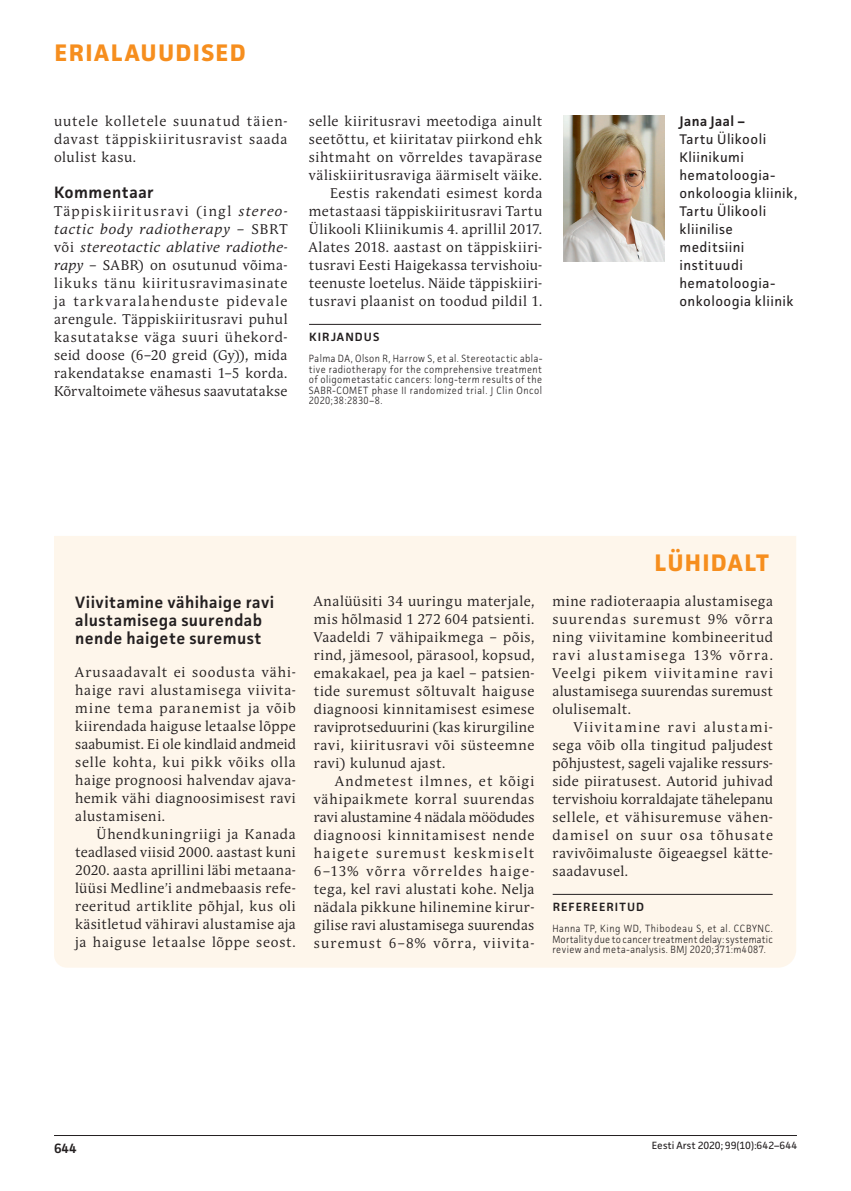
<style>
.page{position:relative;width:851px;height:1191px;background:#fff}
.page>*{position:absolute;margin:0;border:0;box-sizing:border-box;transform-origin:0 0}
.t1{font:700 24px "Facit";letter-spacing:.055em;color:#f68e1e}
.t2{font:600 16.5px/18px "Facit";letter-spacing:.025em;color:#231f20}
.t3{font:13.95px/18px "Andulka Book Pro";letter-spacing:.045em;color:#231f20;text-align:justify}
.t4{font:13.95px/18px "Facit";letter-spacing:.03em;color:#231f20}
.t5{font:600 13.95px "Facit";letter-spacing:.035em;color:#231f20}
.t6{font:600 13.5px "Facit";color:#231f20}
.t7{font:600 12px "Facit";letter-spacing:.09em;color:#231f20}
.t8{font:300 10.5px/10.5px "Facit";letter-spacing:.045em;color:#231f20;text-align:justify;scale:.9 1}
.t9{font:10.5px "Facit";letter-spacing:.005em;color:#231f20}
.s1{font-style:italic}
</style>
<div class="page">
<hr style="left:54px;top:1135px;width:742px;height:1px;background:#231f20">
<img style="left:563px;top:116px;width:101px;height:145px">
<div style="left:54px;top:536px;width:742px;height:431px;background:#fef6eb"></div>
<hr style="left:552px;top:894px;width:220px;height:1px;background:#231f20">
<hr style="left:309px;top:324px;width:232px;height:1px;background:#231f20">
<h1 class="t1" style="left:55px;top:38px;width:192px">ERIALAUUDISED</h1>
<p class="t3" style="left:54px;top:112px;width:235px">uutele kolletele suunatud täien&shy;davast täppiskiiritusravist saada olulist kasu.</p>
<p class="t2" style="left:54px;top:183px;width:101px">Kommentaar</p>
<p class="t3" style="left:54px;top:202px;width:235px">Täppiskiiritusravi (ingl <span class="s1">stereo&shy;tactic body radiotherapy</span> – SBRT või <span class="s1">stereotactic ablative radiothe&shy;rapy</span> – SABR) on osutunud võima&shy;likuks tänu kiiritusravimasinate ja tarkvaralahenduste pidevale arengule. Täppiskiiritusravi puhul kasutatakse väga suuri ühekord&shy;seid doose (6–20 greid (Gy)), mida rakendatakse enamasti 1–5 korda.<br>Kõrvaltoimete vähesus saavutatakse</p>
<p class="t3" style="left:309px;top:112px;width:235px;text-align:right">selle kiiritusravi meetodiga ainult seetõttu, et kiiritatav piirkond ehk sihtmaht on võrreldes tavapärase väliskiiritusraviga äärmiselt väike.<br>Eestis rakendati esimest korda metastaasi täppiskiiritusravi Tartu Ülikooli Kliinikumis 4. aprillil 2017.<br>Alates 2018. aastast on täppiskiiri&shy;tusravi Eesti Haigekassa tervishoiu&shy;teenuste loetelus. Näide täppiskiiri&shy;tusravi plaanist on toodud pildil 1.</p>
<p class="t7" style="left:309px;top:329px;width:72px">KIRJANDUS</p>
<p class="t8" style="left:309px;top:353px;width:261px">Palma DA, Olson R, Harrow S, et al. Stereotactic abla&shy;tive radiotherapy for the comprehensive treatment of oligometastatic cancers: long-term results of the SABR-COMET phase II randomized trial. J Clin Oncol 2020;38:2830–8.</p>
<p class="t5" style="left:679px;top:113px;width:67px">Jana Jaal –</p>
<p class="t4" style="left:679px;top:130px;width:119px">Tartu Ülikooli<br>Kliinikumi hematoloogia&shy;onkoloogia kliinik,<br>Tartu Ülikooli kliinilise meditsiini instituudi hematoloogia&shy;onkoloogia kliinik</p>
<p class="t2" style="left:75px;top:593px;width:200px">Viivitamine vähihaige ravi alustamisega suurendab nende haigete suremust</p>
<p class="t3" style="left:75px;top:663px;width:222px">Arusaadavalt ei soodusta vähi&shy;haige ravi alustamisega viivita&shy;mine tema paranemist ja võib kiirendada haiguse letaalse lõppe saabumist. Ei ole kindlaid andmeid selle kohta, kui pikk võiks olla haige prognoosi halvendav ajava&shy;hemik vähi diagnoosimisest ravi alustamiseni.</p>
<p class="t3" style="left:75px;top:825px;width:222px;text-indent:21px">Ühendkuningriigi ja Kanada teadlased viisid 2000. aastast kuni 2020. aasta aprillini läbi metaana&shy;lüüsi Medline’i andmebaasis refe&shy;reeritud artiklite põhjal, kus oli käsitletud vähiravi alustamise aja ja haiguse letaalse lõppe seost.</p>
<p class="t3" style="left:314px;top:592px;width:222px">Analüüsiti 34 uuringu materjale, mis hõlmasid 1 272 604 patsienti.<br>Vaadeldi 7 vähipaikmega – põis, rind, jämesool, pärasool, kopsud, emakakael, pea ja kael – patsien&shy;tide suremust sõltuvalt haiguse diagnoosi kinnitamisest esimese raviprotseduurini (kas kirurgiline ravi, kiiritusravi või süsteemne ravi) kulunud ajast.</p>
<p class="t3" style="left:314px;top:772px;width:222px;text-indent:21px">Andmetest ilmnes, et kõigi vähipaikmete korral suurendas ravi alustamine 4 nädala möödudes diagnoosi kinnitamisest nende haigete suremust keskmiselt 6–13% võrra võrreldes haige&shy;tega, kel ravi alustati kohe. Nelja nädala pikkune hilinemine kirur&shy;gilise ravi alustamisega suurendas suremust 6–8% võrra, viivita-</p>
<h1 class="t1" style="left:654px;top:548px;width:46px">LÜHIDALT</h1>
<p class="t3" style="left:552px;top:592px;width:222px">mine radioteraapia alustamisega suurendas suremust 9% võrra ning viivitamine kombineeritud ravi alustamisega 13% võrra.<br>Veelgi pikem viivitamine ravi alustamisega suurendas suremust olulisemalt.</p>
<p class="t3" style="left:552px;top:718px;width:222px;text-indent:21px">Viivitamine ravi alustami&shy;sega võib olla tingitud paljudest põhjustest, sageli vajalike ressurs&shy;side piiratusest. Autorid juhivad tervishoiu korraldajate tähelepanu sellele, et vähisuremuse vähen&shy;damisel on suur osa tõhusate ravivõimaluste õigeaegsel kätte&shy;saadavusel.</p>
<p class="t7" style="left:552px;top:899px;width:93px">REFEREERITUD</p>
<p class="t8" style="left:552px;top:923px;width:246px">Hanna TP, King WD, Thibodeau S, et al. CCBYNC.<br>Mortality due to cancer treatment delay: systematic review and meta-analysis. BMJ 2020;371:m4087.</p>
<p class="t6" style="left:54px;top:1139px;width:24px">644</p>
<p class="t9" style="left:651px;top:1139px;width:147px">Eesti Arst 2020; 99(10):642–644</p>
</div>
